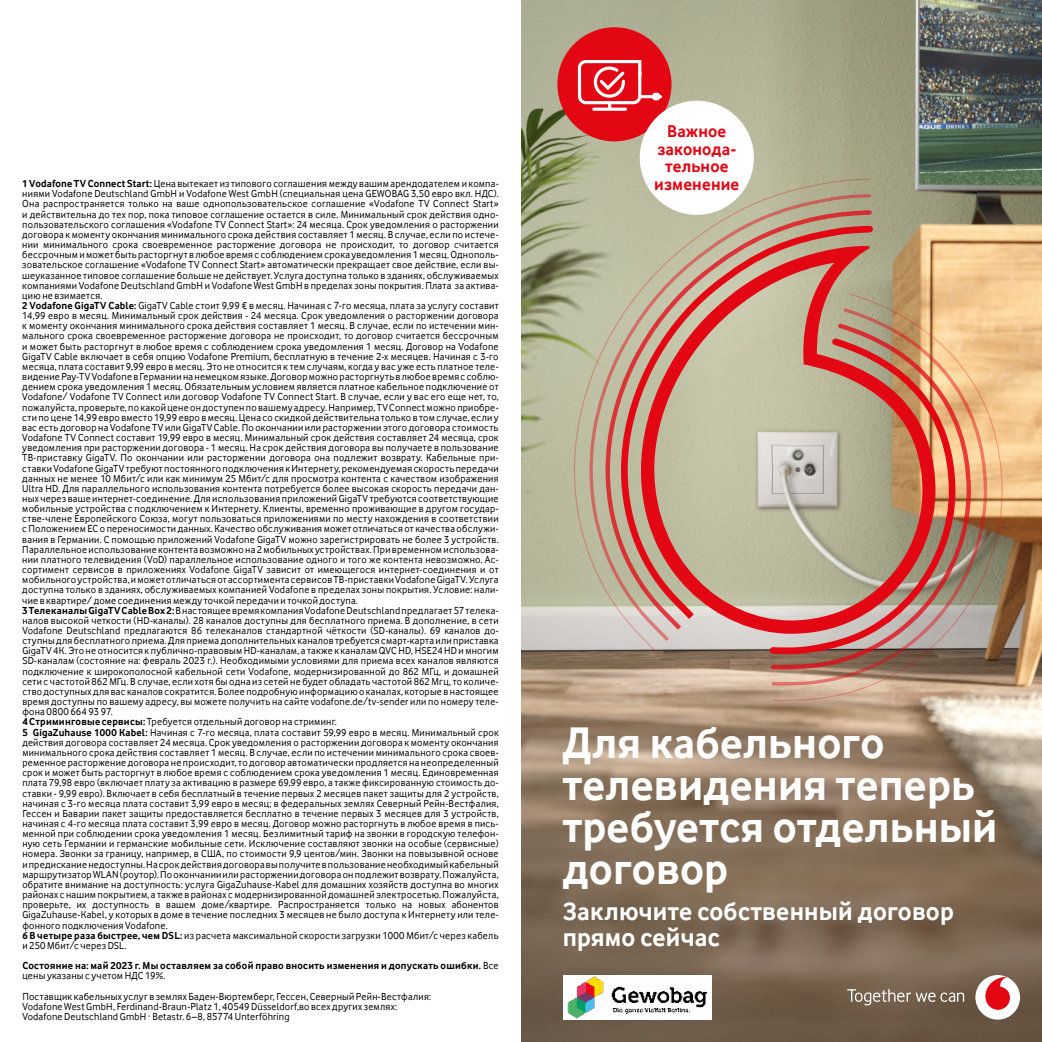
<style>
.page{position:relative;width:1042px;height:1042px;background:#fff}
.page>*{position:absolute;margin:0;border:0;box-sizing:border-box;transform-origin:0 0}
.t1{font:700 45.5px/42px "Vodafone Rg";letter-spacing:.005em;color:#fff}
.t2{font:700 26.25px/26.2px "Vodafone Rg";letter-spacing:.005em;color:#fff}
.t3{font:700 17.5px/17.5px "Vodafone Rg";letter-spacing:.01em;color:#e30613;text-align:center}
.t4{font:10.5px/10.2px "Vodafone Rg";letter-spacing:.02em;color:#000}
.t5{font:700 10.5px/10.2px "Vodafone Rg";letter-spacing:.025em;color:#000}
.s1{font-weight:700}
.s2{font-weight:400}
</style>
<div class="page">
<img style="left:521px;top:0;width:521px;height:1042px">
<svg style="left:574px;top:179px;width:296px;height:473px;background:#b9b7a0"></svg>
<svg style="left:589px;top:194px;width:282px;height:447px;background:#c0b8a1"></svg>
<svg style="left:605px;top:210px;width:267px;height:420px;background:#c1ac95"></svg>
<svg style="left:621px;top:226px;width:252px;height:393px;background:#c49a86"></svg>
<svg style="left:772px;top:293px;width:230px;height:408px;background:#caa983"></svg>
<svg style="left:771px;top:308px;width:216px;height:377px;background:#c29e7d"></svg>
<img style="left:771px;top:324px;width:200px;height:345px">
<svg style="left:641px;top:246px;width:302px;height:388px;background:#c49a85"></svg>
<div style="left:557px;top:27px;width:114px;height:114px;background:#e30613;border-radius:50%"></div>
<div style="left:640px;top:101px;width:114px;height:114px;background:#fff;border-radius:50%"></div>
<hr style="left:594px;top:108px;width:31px;height:3px;background:#fff">
<svg style="left:577px;top:60px;width:86px;height:49px"></svg>
<div style="left:975px;top:975px;width:45px;height:44px;background:#fff;border-radius:50%"></div>
<svg style="left:985px;top:977px;width:25px;height:33px"></svg>
<svg style="left:847px;top:989px;width:117px;height:16px;background:#8f7e6f"></svg>
<div style="left:563px;top:975px;width:149px;height:44px;background:#fff"></div>
<img style="left:567px;top:976px;width:140px;height:42px">
<p class="t4" style="left:22px;top:178px;width:478px"><span class="s1">1 Vodafone TV Connect Start:</span> Цена вытекает из типового соглашения между вашим арендодателем и компа&shy;ниями Vodafone Deutschland GmbH и Vodafone West GmbH (специальная цена GEWOBAG 3,50 евро вкл. НДС).<br>Она распространяется только на ваше однопользовательское соглашение «Vodafone TV Connect Start» и действительна до тех пор, пока типовое соглашение остается в силе. Минимальный срок действия одно&shy;пользовательского соглашения «Vodafone TV Connect Start»: 24 месяца. Срок уведомления о расторжении договора к моменту окончания минимального срока действия составляет 1 месяц. В случае, если по истече&shy;нии минимального срока своевременное расторжение договора не происходит, то договор считается бессрочным и может быть расторгнут в любое время с соблюдением срока уведомления 1 месяц. Однополь&shy;зовательское соглашение «Vodafone TV Connect Start» автоматически прекращает свое действие, если вы&shy;шеуказанное типовое соглашение больше не действует. Услуга доступна только в зданиях, обслуживаемых компаниями Vodafone Deutschland GmbH и Vodafone West GmbH в пределах зоны покрытия. Плата за актива&shy;цию не взимается.<br><span class="s1">2 Vodafone GigaTV Cable:</span> GigaTV Cable стоит 9,99 € в месяц. Начиная с 7-го месяца, плата за услугу составит 14,99 евро в месяц. Минимальный срок действия - 24 месяца. Срок уведомления о расторжении договора к моменту окончания минимального срока действия составляет 1 месяц. В случае, если по истечении мин&shy;мального срока своевременное расторжение договора не происходит, то договор считается бессрочным и может быть расторгнут в любое время с соблюдением срока уведомления 1 месяц. Договор на Vodafone GigaTV Cable включает в себя опцию Vodafone Premium, бесплатную в течение 2-х месяцев. Начиная с 3-го месяца, плата составит 9,99 евро в месяц. Это не относится к тем случаям, когда у вас уже есть платное теле&shy;видение Pay-TV Vodafone в Германии на немецком языке. Договор можно расторгнуть в любое время с соблю&shy;дением срока уведомления 1 месяц. Обязательным условием является платное кабельное подключение от Vodafone/ Vodafone TV Connect или договор Vodafone TV Connect Start. В случае, если у вас его еще нет, то, пожалуйста, проверьте, по какой цене он доступен по вашему адресу. Например, TV Connect можно приобре&shy;сти по цене 14,99 евро вместо 19,99 евро в месяц. Цена со скидкой действительна только в том случае, если у вас есть договор на Vodafone TV или GigaTV Cable. По окончании или расторжении этого договора стоимость Vodafone TV Connect составит 19,99 евро в месяц. Минимальный срок действия составляет 24 месяца, срок уведомления при расторжении договора - 1 месяц. На срок действия договора вы получаете в пользование ТВ-приставку GigaTV. По окончании или расторжении договора она подлежит возврату. Кабельные при&shy;ставки Vodafone GigaTV требуют постоянного подключения к Интернету, рекомендуемая скорость передачи данных не менее 10 Мбит/с или как минимум 25 Мбит/с для просмотра контента с качеством изображения Ultra HD. Для параллельного использования контента потребуется более высокая скорость передачи дан&shy;ных через ваше интернет-соединение. Для использования приложений GigaTV требуются соответствующие мобильные устройства с подключением к Интернету. Клиенты, временно проживающие в другом государ&shy;стве-члене Европейского Союза, могут пользоваться приложениями по месту нахождения в соответствии сПоложением ЕС о переносимости данных. Качество обслуживания может отличаться от качества обслужи&shy;вания в Германии. С помощью приложений Vodafone GigaTV можно зарегистрировать не более 3 устройств.<br>Параллельное использование контента возможно на 2 мобильных устройствах. При временном использова&shy;нии платного телевидения (VoD) параллельное использование одного и того же контента невозможно. Ас&shy;сортимент сервисов в приложениях Vodafone GigaTV зависит от имеющегося интернет-соединения и от мобильного устройства, и может отличаться от ассортимента сервисов ТВ-приставки Vodafone GigaTV. Услуга доступна только в зданиях, обслуживаемых компанией Vodafone в пределах зоны покрытия. Условие: нали&shy;чие в квартире/ доме соединения между точкой передачи и точкой доступа.<br><span class="s1">3 Телеканалы GigaTV Cable Box 2:</span> В настоящее время компания Vodafone Deutschland предлагает 57 телека&shy;налов высокой четкости (HD-каналы). 28 каналов доступны для бесплатного приема. В дополнение, в сети Vodafone Deutschland предлагаются 86 телеканалов стандартной чёткости (SD-каналы). 69 каналов до&shy;ступны для бесплатного приема. Для приема дополнительных каналов требуется смарт-карта или приставка GigaTV 4K. Это не относится к публично-правовым HD-каналам, а также к каналам QVC HD, HSE24 HD и многим SD-каналам (состояние на: февраль 2023 г.). Необходимыми условиями для приема всех каналов являются подключение к широкополосной кабельной сети Vodafone, модернизированной до 862 МГц, и домашней сети с частотой 862 МГц. В случае, если хотя бы одна из сетей не будет обладать частотой 862 Мгц, то количе&shy;ство доступных для вас каналов сократится. Более подробную информацию о каналах, которые в настоящее время доступны по вашему адресу, вы можете получить на сайте vodafone.de/tv-sender или по номеру теле&shy;фона 0800 664 93 97.<br><span class="s1">4 Стриминговые сервисы:</span> Требуется отдельный договор на стриминг.<br><span class="s1">5 GigaZuhause 1000 Kabel:</span> Начиная с 7-го месяца, плата составит 59,99 евро в месяц. Минимальный срок действия договора составляет 24 месяца. Срок уведомления о расторжении договора к моменту окончания минимального срока действия составляет 1 месяц. В случае, если по истечении минимального срока своев&shy;ременное расторжение договора не происходит, то договор автоматически продляется на неопределенный срок и может быть расторгнут в любое время с соблюдением срока уведомления 1 месяц. Единовременная плата 79,98 евро (включает плату за активацию в размере 69,99 евро, а также фиксированную стоимость до&shy;ставки - 9,99 евро). Включает в себя бесплатный в течение первых 2 месяцев пакет защиты для 2 устройств, начиная с 3-го месяца плата составит 3,99 евро в месяц; в федеральных землях Северный Рейн-Вестфалия, Гессен и Баварии пакет защиты предоставляется бесплатно в течение первых 3 месяцев для 3 устройств, начиная с 4-го месяца плата составит 3,99 евро в месяц. Договор можно расторгнуть в любое время в пись&shy;менной при соблюдении срока уведомления 1 месяц. Безлимитный тариф на звонки в городскую телефон&shy;ную сеть Германии и германские мобильные сети. Исключение составляют звонки на особые (сервисные) номера. Звонки за границу, например, в США, по стоимости 9,9 центов/мин. Звонки на повызывной основе ипредискание недоступны. На срок действия договора вы получите в пользование необходимый кабельный маршрутизатор WLAN (роутор). По окончании или расторжении договора он подлежит возврату. Пожалуйста, обратите внимание на доступность: услуга GigaZuhause-Kabel для домашних хозяйств доступна во многих районах с нашим покрытием, а также в районах с модернизированной домашней электросетью. Пожалуйста, проверьте, их доступность в вашем доме/квартире. Распространяется только на новых абонентов GigaZuhause-Kabel, у которых в доме в течение последних 3 месяцев не было доступа к Интернету или теле&shy;фонного подключения Vodafone.<br><span class="s1">6 В четыре раза быстрее, чем DSL:</span> из расчета максимальной скорости загрузки 1000 Мбит/с через кабель и 250 Мбит/с через DSL.</p>
<p class="t5" style="left:22px;top:960px;width:478px">Состояние на: май 2023 г. Мы оставляем за собой право вносить изменения и допускать ошибки. <span class="s2">Все цены указаны с учетом НДС 19%.</span></p>
<p class="t4" style="left:22px;top:991px;width:410px">Поставщик кабельных услуг в землях Баден-Вюртемберг, Гессен, Северный Рейн-Вестфалия:<br>Vodafone West GmbH, Ferdinand-Braun-Platz 1, 40549 Düsseldorf,во всех других землях:<br>Vodafone Deutschland GmbH · Betastr. 6–8, 85774 Unterföhring</p>
<h3 class="t3" style="left:654px;top:123px;width:86px">Важное законода&shy;тельное изменение</h3>
<h1 class="t1" style="left:563px;top:721px;width:436px">Для кабельного телевидения теперь требуется отдельный договор</h1>
<h2 class="t2" style="left:563px;top:897px;width:393px">Заключите собственный договор прямо сейчас</h2>
</div>
